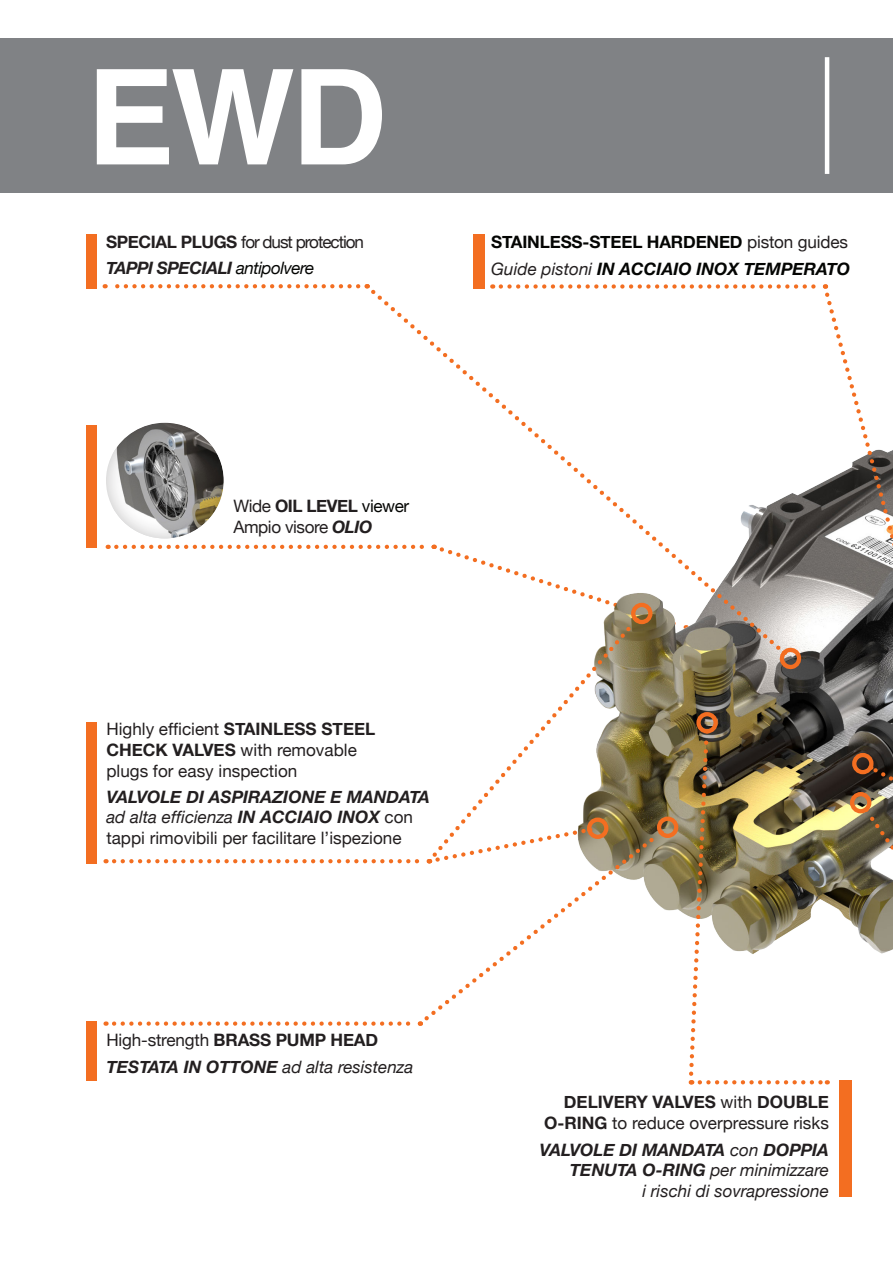
<style>
.page{position:relative;width:893px;height:1263px;background:#fff}
.page>*{position:absolute;margin:0;border:0;box-sizing:border-box;transform-origin:0 0}
.t1{font:700 132.3px "Helvetica";color:#fff}
.t2{font:17.1px/20.5px "Helvetica Neue";color:#231f20}
.t3{font:italic 17.1px/20.5px "Helvetica Neue";color:#231f20;text-align:right}
.t4{font:700 17.1px/26.7px "Helvetica Neue";letter-spacing:-.01em;color:#040503}
.t5{font:17.1px/26.1px "Helvetica Neue";letter-spacing:-.06em;color:#231f20}
.t6{font:17.1px/21px "Helvetica Neue";letter-spacing:-.025em;color:#231f20}
.s1{font-weight:700}
.s2{font-weight:700;font-style:italic}
.s3{font-style:italic;color:#040503}
.s4{font-weight:400;color:#231f20}
.s5{font-weight:400;font-style:italic;color:#231f20}
.s6{font-style:italic}
.s7{color:#040503}
.s8{font-style:normal}
.s9{font-weight:700;font-style:normal}
</style>
<div class="page">
<img style="left:421px;top:706px;width:472px;height:320px">
<div style="left:0;top:38px;width:893px;height:155px;background:#808285"></div>
<div style="left:852px;top:753px;width:21px;height:21px;border:4px solid #f36e21;border-radius:50%"></div>
<svg style="left:862px;top:764px;width:31px;height:262px"></svg>
<div style="left:850px;top:792px;width:21px;height:21px;border:4px solid #f36e21;border-radius:50%"></div>
<div style="left:696px;top:712px;width:22px;height:21px;border:4px solid #f36e21;border-radius:50%"></div>
<img style="left:687px;top:729px;width:141px;height:355px">
<div style="left:86px;top:425px;width:11px;height:122px;background:#f36e21"></div>
<div style="left:839px;top:1080px;width:12px;height:117px;background:#f36e21"></div>
<div style="left:86px;top:234px;width:11px;height:54px;background:#f36e21"></div>
<div style="left:474px;top:234px;width:11px;height:55px;background:#f36e21"></div>
<hr style="left:825px;top:57px;width:4px;height:117px;background:#fff">
<svg style="left:421px;top:829px;width:243px;height:195px"></svg>
<div style="left:657px;top:816px;width:21px;height:22px;border:4px solid #f36e21;border-radius:50%"></div>
<div style="left:86px;top:1021px;width:11px;height:60px;background:#f36e21"></div>
<svg style="left:114px;top:1021px;width:307px;height:5px"></svg>
<div style="left:86px;top:722px;width:11px;height:142px;background:#f36e21"></div>
<svg style="left:429px;top:706px;width:210px;height:155px"></svg>
<svg style="left:114px;top:826px;width:476px;height:38px"></svg>
<svg style="left:105px;top:284px;width:788px;height:422px"></svg>
<div style="left:631px;top:603px;width:21px;height:21px;border:4px solid #f36e21;border-radius:50%"></div>
<div style="left:105px;top:420px;width:121px;height:119px;background:#231f20;opacity:.3"></div>
<h1 class="t1" style="left:86px;top:11px;width:302px">EWD</h1>
<p class="t5" style="left:106px;top:230px;width:259px"><span class="s1">SPECIAL PLUGS</span> for dust protection<br><span class="s2">TAPPI SPECIALI</span> <span class="s3">antipolvere</span></p>
<p class="t4" style="left:491px;top:229px;width:360px">STAINLESS-STEEL HARDENED <span class="s4">piston guides<br></span><span class="s5">Guide pistoni</span> <span class="s6">IN ACCIAIO INOX TEMPERATO</span></p>
<p class="t6" style="left:233px;top:496px;width:177px">Wide <span class="s1">OIL LEVEL</span> <span class="s7">viewer<br></span>Ampio visore <span class="s2">OLIO</span></p>
<p class="t2" style="left:106px;top:720px;width:270px">Highly efficient <span class="s1">STAINLESS STEEL<br>CHECK VALVES</span> with removable plugs for easy inspection</p>
<p class="t2" style="left:106px;top:787px;width:325px"><span class="s2">VALVOLE DI ASPIRAZIONE E MANDATA </span><span class="s6">ad alta efficienza</span> <span class="s2">IN ACCIAIO INOX</span> con tappi rimovibili per facilitare l’ispezione</p>
<p class="t3" style="left:106px;top:1028px;width:308px;line-height:27px;text-align:left"><span class="s8">High-strength</span> <span class="s9">BRASS PUMP HEAD<br></span><span class="s1">TESTATA IN OTTONE</span> ad alta resistenza</p>
<p class="t2" style="left:544px;top:1093px;width:286px;text-align:right"><span class="s1">DELIVERY VALVES</span> with <span class="s1">DOUBLE<br>O-RING</span> to reduce overpressure risks</p>
<p class="t3" style="left:539px;top:1140px;width:291px"><span class="s1">VALVOLE DI MANDATA</span> con <span class="s1">DOPPIA<br>TENUTA O-RING</span> per minimizzare<br>i rischi di sovrapressione</p>
</div>
